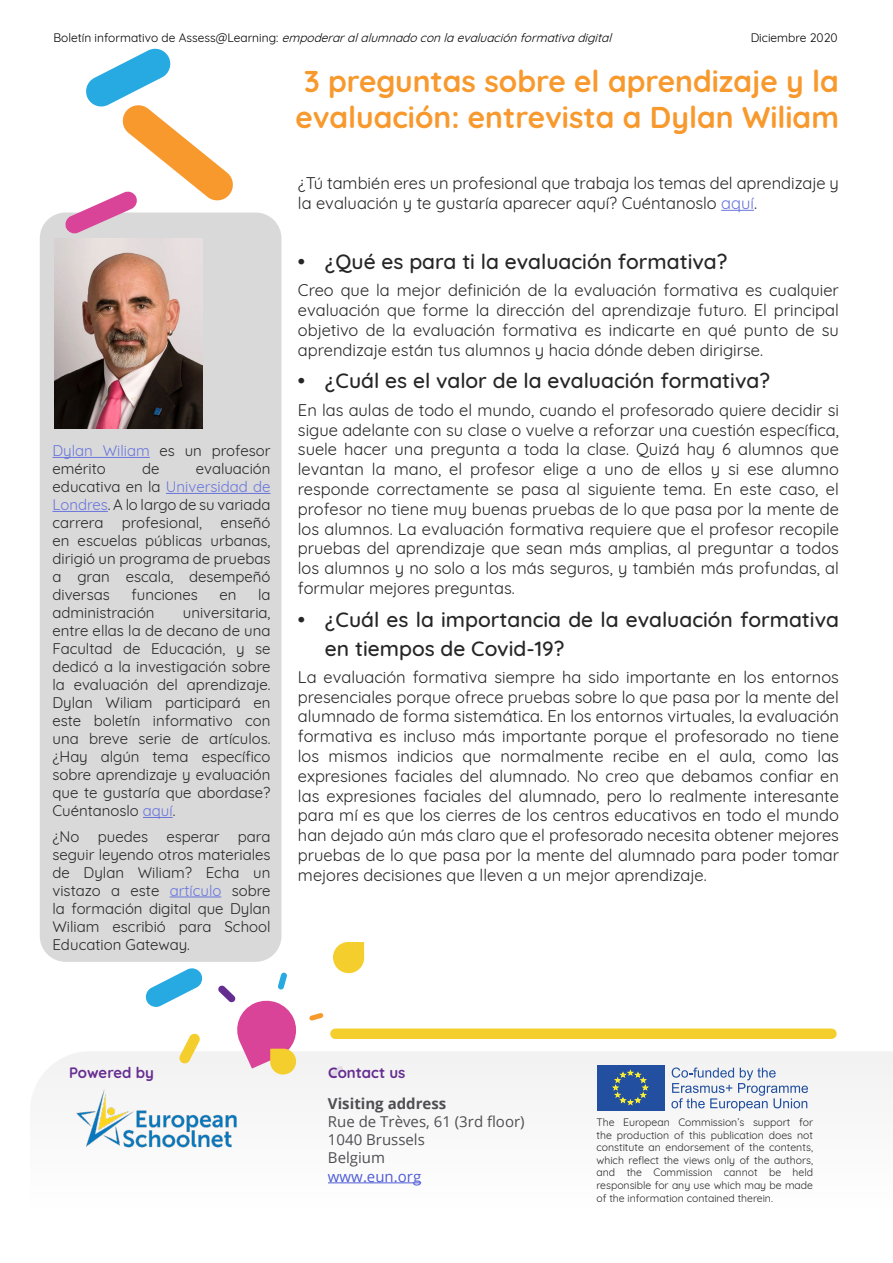
<style>
.page{position:relative;width:893px;height:1263px;background:#fff}
.page>*{position:absolute;margin:0;border:0;box-sizing:border-box;transform-origin:0 0}
.t1{font:700 30px/36px "Quicksand";color:#f8992e}
.t2{font:500 21px/28.8px "Quicksand";color:#262626}
.t3{font:16.5px/19.8px "Quicksand";color:#262626;text-align:justify}
.t4{font:15px/18px "Quicksand";color:#262626;text-align:justify}
.t5{font:15px/18px "Open Sans";color:#4f4e52}
.t6{font:700 15px "Quicksand";color:#662d91}
.t7{font:700 15px "Open Sans";color:#4f4e52}
.t8{font:15px "Open Sans";color:#4f5cd6}
.t9{font:italic 12px "Quicksand";color:#000}
.t10{font:12px "Quicksand";color:#000}
.t11{font:10.5px/12.6px "Quicksand";color:#262626;text-align:justify}
.s1{font-style:normal}
.s2{color:#6975dc}
</style>
<div class="page">
<div style="left:40px;top:212px;width:241px;height:750px;background:#d9d9d9;border-radius:26px"></div>
<hr style="left:721px;top:210px;width:33px;height:1px;background:#6975dc">
<svg style="left:145px;top:968px;width:58px;height:39px"></svg>
<svg style="left:333px;top:942px;width:31px;height:31px"></svg>
<img style="left:54px;top:239px;width:148px;height:189px">
<hr style="left:52px;top:457px;width:98px;height:1px;background:#6975dc">
<hr style="left:166px;top:493px;width:104px;height:1px;background:#6975dc">
<hr style="left:52px;top:511px;width:56px;height:1px;background:#6975dc">
<hr style="left:143px;top:817px;width:30px;height:1px;background:#6975dc">
<hr style="left:170px;top:896px;width:51px;height:1px;background:#6975dc">
<svg style="left:64px;top:48px;width:171px;height:186px"></svg>
<svg style="left:36px;top:1052px;width:857px;height:132px"></svg>
<img style="left:69px;top:1083px;width:174px;height:70px">
<div style="left:596px;top:1065px;width:68px;height:46px;background:#224f9f"></div>
<svg style="left:612px;top:1070px;width:36px;height:35px"></svg>
<svg style="left:671px;top:1067px;width:137px;height:44px"></svg>
<hr style="left:328px;top:1182px;width:93px;height:1px;background:#4f5cd6">
<svg style="left:309px;top:1013px;width:14px;height:8px"></svg>
<svg style="left:218px;top:972px;width:82px;height:102px"></svg>
<svg style="left:179px;top:1033px;width:22px;height:31px"></svg>
<div style="left:335px;top:1028px;width:496px;height:11px;background:#f4ce2c"></div>
<p class="t9" style="left:53px;top:28px;width:564px"><span class="s1">B o l e t í n i n f o r m a t i v o d e A s s e s s @ L e a r n i n g :</span> empoderaralalumnadoconlaevaluaciónformativadigital</p>
<p class="t10" style="left:751px;top:28px;width:88px">Diciembre 2020</p>
<h1 class="t1" style="left:295px;top:60px;width:545px">3 preguntas sobre el aprendizaje y la evaluación: entrevista a Dylan Wiliam</h1>
<p class="t4" style="left:52px;top:440px;width:219px"><span class="s2">Dylan Wiliam</span> es un profesor emérito</p>
<p class="t4" style="left:52px;top:458px;width:219px;text-indent:143px">evaluación educativa en la <span class="s2">Universidad de Londres</span>. A lo largo de su variada carrera profesional, enseñó en escuelas públicas urbanas, dirigió un programa de pruebas a gran escala, desempeñó diversas</p>
<p class="t4" style="left:142px;top:458px;width:19px">de</p>
<p class="t4" style="left:131px;top:584px;width:68px">funciones</p>
<p class="t4" style="left:219px;top:584px;width:19px">en</p>
<p class="t4" style="left:258px;top:584px;width:14px">la</p>
<p class="t4" style="left:52px;top:602px;width:104px">administración</p>
<p class="t4" style="left:52px;top:602px;width:219px;text-indent:130px">universitaria, entre ellas la de decano de una Facultad de Educación, y se dedicó a la investigación sobre la evaluación del aprendizaje.<br>Dylan Wiliam participará en este boletín informativo con una breve serie de artículos. ¿Hay algún tema específico sobre aprendizaje y evaluación que te gustaría que abordase?<br>Cuéntanoslo <span class="s2">aquí</span>.</p>
<p class="t4" style="left:52px;top:826px;width:219px">¿No puedes esperar para seguir leyendo otros materiales de Dylan Wiliam? Echa un vistazo a este <span class="s2">artículo</span> sobre la formación digital que Dylan Wiliam escribió para School Education Gateway.</p>
<p class="t3" style="left:298px;top:172px;width:542px">¿Tú también eres un profesional que trabaja los temas del aprendizaje y la evaluación y te gustaría aparecer aquí? Cuéntanoslo <span class="s2">aquí</span>.</p>
<p class="t2" style="left:298px;top:245px;width:431px">• ¿Qué es para ti la evaluación formativa?</p>
<p class="t3" style="left:298px;top:279px;width:542px">Creo que la mejor definición de la evaluación formativa es cualquier evaluación que forme la dirección del aprendizaje futuro. El principal objetivo de la evaluación formativa es indicarte en qué punto de su aprendizaje están tus alumnos y hacia dónde deben dirigirse.</p>
<p class="t2" style="left:298px;top:365px;width:474px">• ¿Cuál es el valor de la evaluación formativa?</p>
<p class="t3" style="left:298px;top:398px;width:543px">En las aulas de todo el mundo, cuando el profesorado quiere decidir si sigue adelante con su clase o vuelve a reforzar una cuestión específica, suele hacer una pregunta a toda la clase. Quizá hay 6 alumnos que levantan la mano, el profesor elige a uno de ellos y si ese alumno responde correctamente se pasa al siguiente tema. En este caso, el profesor no tiene muy buenas pruebas de lo que pasa por la mente de los alumnos. La evaluación formativa requiere que el profesor recopile pruebas del aprendizaje que sean más amplias, al preguntar a todos los alumnos y no solo a los más seguros, y también más profundas, al formular mejores preguntas.</p>
<p class="t2" style="left:325px;top:603px;width:516px;text-indent:-27px">• ¿Cuál es la importancia de la evaluación formativa en tiempos de Covid-19?</p>
<p class="t3" style="left:298px;top:665px;width:543px">La evaluación formativa siempre ha sido importante en los entornos presenciales porque ofrece pruebas sobre lo que pasa por la mente del alumnado de forma sistemática. En los entornos virtuales, la evaluación formativa es incluso más importante porque el profesorado no tiene los mismos indicios que normalmente recibe en el aula, como las expresiones faciales del alumnado. No creo que debamos confiar en las expresiones faciales del alumnado, pero lo realmente interesante para mí es que los cierres de los centros educativos en todo el mundo han dejado aún más claro que el profesorado necesita obtener mejores pruebas de lo que pasa por la mente del alumnado para poder tomar mejores decisiones que lleven a un mejor aprendizaje.</p>
<p class="t6" style="left:69px;top:1061px;width:86px">Powered by</p>
<p class="t6" style="left:328px;top:1060px;width:79px">Contact us</p>
<p class="t7" style="left:328px;top:1093px;width:120px">Visiting address</p>
<p class="t5" style="left:328px;top:1112px;width:198px">Rue de Trèves, 61 (3rd floor)<br>1040 Brussels<br>Belgium</p>
<p class="t8" style="left:328px;top:1166px;width:95px">www.eun.org</p>
<p class="t11" style="left:596px;top:1115px;width:218px">The European Commission’s support for the production of this publication does not constitute an endorsement of the contents, which reflect the views only of the authors, and the Commission cannot be held responsible for any use which may be made of the information contained therein.</p>
</div>
